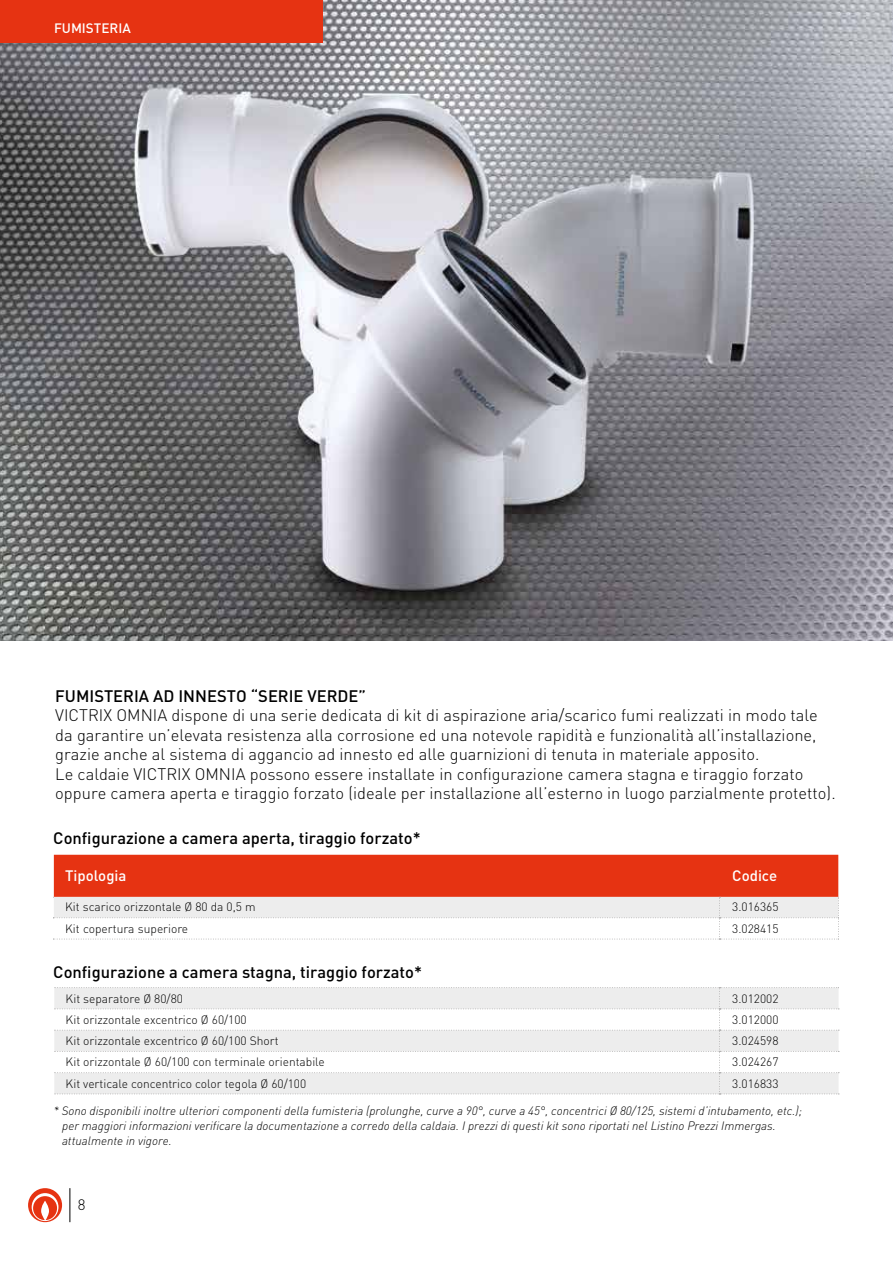
<style>
.page{position:relative;width:893px;height:1263px;background:#fff}
.page>*{position:absolute;margin:0;border:0;box-sizing:border-box;transform-origin:0 0}
.t1{font:300 16.5px/19.5px "DIN";color:#000}
.t2{font:500 16.5px "DIN";color:#000}
.t3{font:500 15px "DIN";color:#fff}
.t4{font:300 15px "DIN";color:#000}
.t5{font:500 13.5px "DIN";color:#fff}
.t6{font:italic 300 12px/15px "DIN";color:#000}
.t7{font:300 12px "DIN";color:#000}
</style>
<div class="page">
<img style="left:0;top:0;width:893px;height:640px">
<svg style="left:54px;top:855px;width:785px;height:85px"></svg>
<svg style="left:54px;top:988px;width:785px;height:106px"></svg>
<hr style="left:70px;top:1188px;width:1px;height:34px;background:#000">
<svg style="left:28px;top:1188px;width:34px;height:34px"></svg>
<div style="left:0;top:0;width:323px;height:43px;background:#e63312"></div>
<p class="t5" style="left:54px;top:19px;width:78px">FUMISTERIA</p>
<p class="t2" style="left:55px;top:685px;width:312px">FUMISTERIA AD INNESTO “SERIE VERDE”</p>
<p class="t1" style="left:55px;top:705px;width:782px">VICTRIX OMNIA dispone di una serie dedicata di kit di aspirazione aria/scarico fumi realizzati in modo tale da garantire un’elevata resistenza alla corrosione ed una notevole rapidità e funzionalità all’installazione, grazie anche al sistema di aggancio ad innesto ed alle guarnizioni di tenuta in materiale apposito.<br>Le caldaie VICTRIX OMNIA possono essere installate in configurazione camera stagna e tiraggio forzato oppure camera aperta e tiraggio forzato (ideale per installazione all’esterno in luogo parzialmente protetto).</p>
<p class="t2" style="left:53px;top:827px;width:369px">Configurazione a camera aperta, tiraggio forzato*</p>
<p class="t3" style="left:65px;top:866px;width:63px">Tipologia</p>
<p class="t3" style="left:732px;top:866px;width:46px">Codice</p>
<p class="t7" style="left:65px;top:900px;width:192px">Kit scarico orizzontale Ø 80 da 0,5 m</p>
<p class="t7" style="left:732px;top:900px;width:48px">3.016365</p>
<p class="t7" style="left:65px;top:921px;width:125px">Kit copertura superiore</p>
<p class="t7" style="left:732px;top:921px;width:48px">3.028415</p>
<p class="t2" style="left:53px;top:961px;width:370px">Configurazione a camera stagna, tiraggio forzato*</p>
<p class="t7" style="left:66px;top:991px;width:119px">Kit separatore Ø 80/80</p>
<p class="t7" style="left:732px;top:991px;width:48px">3.012002</p>
<p class="t7" style="left:66px;top:1012px;width:183px">Kit orizzontale excentrico Ø 60/100</p>
<p class="t7" style="left:732px;top:1012px;width:48px">3.012000</p>
<p class="t7" style="left:66px;top:1033px;width:214px">Kit orizzontale excentrico Ø 60/100 Short</p>
<p class="t7" style="left:732px;top:1033px;width:48px">3.024598</p>
<p class="t7" style="left:66px;top:1055px;width:261px">Kit orizzontale Ø 60/100 con terminale orientabile</p>
<p class="t7" style="left:732px;top:1055px;width:48px">3.024267</p>
<p class="t7" style="left:66px;top:1076px;width:242px">Kit verticale concentrico color tegola Ø 60/100</p>
<p class="t7" style="left:732px;top:1076px;width:48px">3.016833</p>
<p class="t6" style="left:62px;top:1103px;width:741px;text-indent:-9px">* Sono disponibili inoltre ulteriori componenti della fumisteria (prolunghe, curve a 90°, curve a 45°, concentrici Ø 80/125, sistemi d’intubamento, etc.); per maggiori informazioni verificare la documentazione a corredo della caldaia. I prezzi di questi kit sono riportati nel Listino Prezzi Immergas. attualmente in vigore.</p>
<p class="t4" style="left:78px;top:1196px;width:9px">8</p>
</div>
